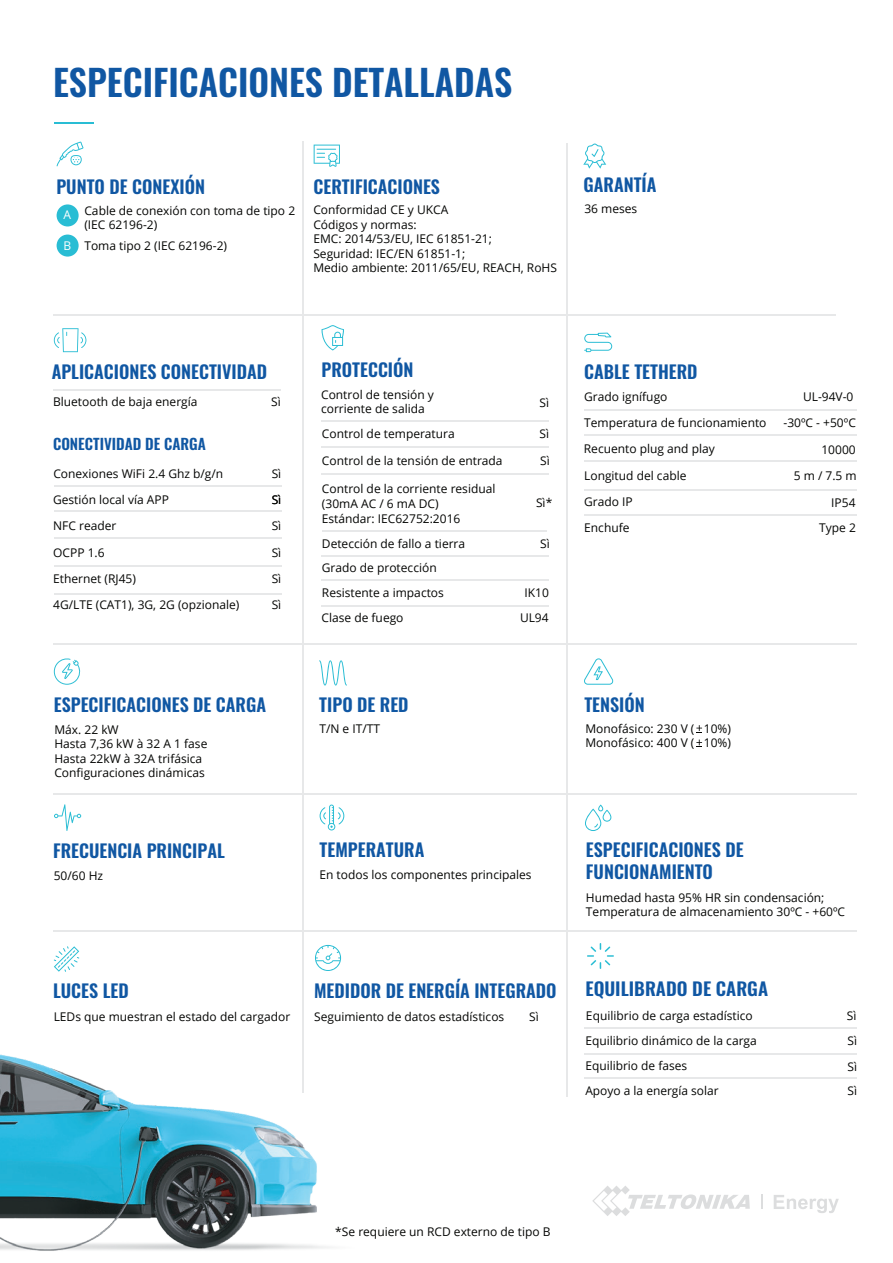
<style>
.page{position:relative;width:893px;height:1263px;background:#fff}
.page>*{position:absolute;margin:0;border:0;box-sizing:border-box;transform-origin:0 0}
.t1{font:600 36px "Oswald";color:#1057a3}
.t2{font:600 18px/21.6px "Oswald";color:#1057a3}
.t3{font:600 18px "Oswald";color:#1057a3;scale:1.04 1}
.t4{font:600 15px "Oswald";color:#1057a3}
.t5{font:12px/14.4px "Open Sans";color:#040503}
.t6{font:12px "Open Sans";color:#fff}
</style>
<div class="page">
<img style="left:0;top:1034px;width:330px;height:217px">
<hr style="left:55px;top:122px;width:39px;height:2px;background:#29bdd4">
<hr style="left:303px;top:142px;width:1px;height:951px;background:#e7e8e9">
<hr style="left:566px;top:143px;width:1px;height:954px;background:#e7e8e9">
<hr style="left:54px;top:314px;width:782px;height:2px;background:#e7e8e9">
<hr style="left:54px;top:644px;width:803px;height:1px;background:#e7e8e9">
<hr style="left:53px;top:793px;width:803px;height:1px;background:#e7e8e9">
<hr style="left:53px;top:930px;width:803px;height:2px;background:#e7e8e9">
<svg style="left:54px;top:658px;width:27px;height:27px"></svg>
<hr style="left:54px;top:389px;width:227px;height:2px;background:#e7e8e9">
<hr style="left:54px;top:485px;width:227px;height:1px;background:#e7e8e9">
<hr style="left:54px;top:510px;width:227px;height:2px;background:#e7e8e9">
<hr style="left:54px;top:538px;width:227px;height:1px;background:#e7e8e9">
<hr style="left:54px;top:565px;width:227px;height:2px;background:#e7e8e9">
<hr style="left:54px;top:593px;width:227px;height:1px;background:#e7e8e9">
<svg style="left:54px;top:328px;width:32px;height:24px"></svg>
<hr style="left:584px;top:409px;width:273px;height:2px;background:#e7e8e9">
<hr style="left:584px;top:435px;width:273px;height:1px;background:#e7e8e9">
<hr style="left:584px;top:460px;width:273px;height:1px;background:#e7e8e9">
<hr style="left:584px;top:489px;width:273px;height:1px;background:#e7e8e9">
<hr style="left:584px;top:514px;width:273px;height:2px;background:#e7e8e9">
<svg style="left:584px;top:333px;width:28px;height:19px"></svg>
<svg style="left:319px;top:660px;width:28px;height:25px"></svg>
<svg style="left:54px;top:804px;width:27px;height:27px"></svg>
<svg style="left:315px;top:945px;width:26px;height:26px"></svg>
<svg style="left:54px;top:946px;width:25px;height:26px"></svg>
<svg style="left:320px;top:804px;width:24px;height:26px"></svg>
<svg style="left:314px;top:145px;width:26px;height:22px"></svg>
<svg style="left:585px;top:804px;width:26px;height:27px"></svg>
<svg style="left:57px;top:141px;width:26px;height:25px"></svg>
<div style="left:57px;top:204px;width:22px;height:22px;background:#29bdd4;border-radius:50%"></div>
<div style="left:57px;top:235px;width:22px;height:22px;background:#29bdd4;border-radius:50%"></div>
<svg style="left:583px;top:144px;width:23px;height:25px"></svg>
<svg style="left:584px;top:658px;width:29px;height:27px"></svg>
<svg style="left:696px;top:725px;width:6px;height:8px"></svg>
<svg style="left:696px;top:739px;width:6px;height:8px"></svg>
<svg style="left:587px;top:943px;width:27px;height:26px"></svg>
<hr style="left:584px;top:1053px;width:273px;height:1px;background:#e7e8e9">
<hr style="left:584px;top:1077px;width:273px;height:2px;background:#e7e8e9">
<hr style="left:584px;top:1027px;width:273px;height:2px;background:#e7e8e9">
<svg style="left:592px;top:1186px;width:158px;height:30px"></svg>
<svg style="left:761px;top:1195px;width:2px;height:14px"></svg>
<svg style="left:774px;top:1195px;width:65px;height:18px"></svg>
<hr style="left:322px;top:530px;width:225px;height:2px;background:#e7e8e9">
<hr style="left:322px;top:579px;width:227px;height:2px;background:#e7e8e9">
<hr style="left:322px;top:605px;width:227px;height:1px;background:#e7e8e9">
<hr style="left:322px;top:555px;width:227px;height:2px;background:#e7e8e9">
<svg style="left:322px;top:325px;width:22px;height:25px"></svg>
<hr style="left:321px;top:420px;width:228px;height:2px;background:#e7e8e9">
<hr style="left:322px;top:473px;width:227px;height:2px;background:#e7e8e9">
<hr style="left:322px;top:447px;width:227px;height:1px;background:#e7e8e9">
<h1 class="t1" style="left:53px;top:63px;width:461px">ESPECIFICACIONES DETALLADAS</h1>
<h2 class="t2" style="left:56px;top:177px;width:150px">PUNTO DE CONEXIÓN</h2>
<p class="t6" style="left:64px;top:207px;width:9px">A</p>
<p class="t6" style="left:64px;top:237px;width:9px">B</p>
<p class="t5" style="left:84px;top:203px;width:212px">Cable de conexión con toma de tipo 2 (IEC 62196-2)</p>
<p class="t5" style="left:84px;top:238px;width:144px">Toma tipo 2 (IEC 62196-2)</p>
<h2 class="t2" style="left:314px;top:177px;width:128px">CERTIFICACIONES</h2>
<p class="t5" style="left:313px;top:203px;width:245px">Conformidad CE y UKCA<br>Códigos y normas:<br>EMC: 2014/53/EU, IEC 61851-21;<br>Seguridad: IEC/EN 61851-1;<br>Medio ambiente: 2011/65/EU, REACH, RoHS</p>
<h2 class="t2" style="left:584px;top:175px;width:74px">GARANTÍA</h2>
<p class="t5" style="left:584px;top:201px;width:54px">36 meses</p>
<h2 class="t2" style="left:52px;top:362px;width:217px">APLICACIONES CONECTIVIDAD</h2>
<p class="t5" style="left:53px;top:394px;width:146px">Bluetooth de baja energía</p>
<p class="t4" style="left:53px;top:436px;width:154px">CONECTIVIDAD DE CARGA</p>
<p class="t5" style="left:53px;top:466px;width:171px">Conexiones WiFi 2.4 Ghz b/g/n</p>
<p class="t5" style="left:53px;top:492px;width:117px">Gestión local vía APP</p>
<p class="t5" style="left:53px;top:518px;width:65px">NFC reader</p>
<p class="t5" style="left:53px;top:545px;width:53px">OCPP 1.6</p>
<p class="t5" style="left:53px;top:565px;width:188px;line-height:26.2px">Ethernet (RJ45)<br>4G/LTE (CAT1), 3G, 2G (opzionale)</p>
<p class="t5" style="left:271px;top:394px;width:11px">Sì</p>
<p class="t5" style="left:272px;top:460px;width:11px;line-height:26.1px;text-align:justify">Sì Sì Sì</p>
<p class="t5" style="left:272px;top:539px;width:11px;line-height:26.2px;text-align:justify">Sì Sì Sì</p>
<h2 class="t2" style="left:321px;top:360px;width:94px">PROTECCIÓN</h2>
<p class="t5" style="left:321px;top:388px;width:114px;line-height:13.5px">Control de tensión y corriente de salida</p>
<p class="t5" style="left:322px;top:426px;width:134px">Control de temperatura</p>
<p class="t5" style="left:322px;top:453px;width:182px">Control de la tensión de entrada</p>
<p class="t5" style="left:322px;top:481px;width:175px;line-height:15px">Control de la corriente residual (30mA AC / 6 mA DC)<br>Estándar: IEC62752:2016</p>
<p class="t5" style="left:322px;top:530px;width:145px;line-height:24.9px">Detección de fallo a tierra<br>Grado de protección<br>Resistente a impactos</p>
<p class="t5" style="left:540px;top:395px;width:11px">Sì</p>
<p class="t5" style="left:540px;top:426px;width:11px">Sì</p>
<p class="t5" style="left:540px;top:454px;width:11px">Sì</p>
<p class="t5" style="left:536px;top:495px;width:18px">Sì*</p>
<p class="t5" style="left:540px;top:536px;width:11px">Sì</p>
<p class="t5" style="left:524px;top:585px;width:26px">IK10</p>
<p class="t5" style="left:321px;top:610px;width:84px">Clase de fuego</p>
<p class="t5" style="left:520px;top:610px;width:30px">UL94</p>
<h2 class="t2" style="left:584px;top:362px;width:115px">CABLE TETHERD</h2>
<p class="t5" style="left:584px;top:389px;width:85px">Grado ignífugo</p>
<p class="t5" style="left:803px;top:389px;width:52px">UL-94V-0</p>
<p class="t5" style="left:783px;top:415px;width:74px">-30ºC - +50ºC</p>
<p class="t5" style="left:584px;top:416px;width:184px">Temperatura de funcionamiento</p>
<p class="t5" style="left:584px;top:441px;width:133px">Recuento plug and play</p>
<p class="t5" style="left:584px;top:468px;width:104px">Longitud del cable</p>
<p class="t5" style="left:821px;top:442px;width:36px">10000</p>
<p class="t5" style="left:794px;top:468px;width:64px">5 m / 7.5 m</p>
<p class="t5" style="left:584px;top:494px;width:50px">Grado IP</p>
<p class="t5" style="left:831px;top:495px;width:26px">IP54</p>
<p class="t5" style="left:584px;top:521px;width:47px">Enchufe</p>
<p class="t5" style="left:819px;top:520px;width:38px">Type 2</p>
<h2 class="t2" style="left:54px;top:695px;width:214px">ESPECIFICACIONES DE CARGA</h2>
<p class="t5" style="left:54px;top:722px;width:155px">Máx. 22 kW<br>Hasta 7,36 kW à 32 A 1 fase<br>Hasta 22kW à 32A trifásica<br>Configuraciones dinámicas</p>
<h2 class="t2" style="left:319px;top:695px;width:91px">TIPO DE RED</h2>
<p class="t5" style="left:319px;top:721px;width:62px">T/N e IT/TT</p>
<h2 class="t2" style="left:584px;top:695px;width:62px">TENSIÓN</h2>
<p class="t5" style="left:585px;top:721px;width:147px">Monofásico: 230 V ( 10%)<br>Monofásico: 400 V ( 10%)</p>
<h2 class="t2" style="left:53px;top:841px;width:173px">FRECUENCIA PRINCIPAL</h2>
<p class="t5" style="left:54px;top:868px;width:51px">50/60 Hz</p>
<h2 class="t2" style="left:320px;top:840px;width:106px">TEMPERATURA</h2>
<p class="t5" style="left:319px;top:867px;width:214px">En todos los componentes principales</p>
<h2 class="t2" style="left:586px;top:840px;width:159px">ESPECIFICACIONES DE<br>FUNCIONAMIENTO</h2>
<p class="t5" style="left:586px;top:890px;width:261px">Humedad hasta 95% HR sin condensación;<br>Temperatura de almacenamiento 30ºC - +60ºC</p>
<h2 class="t2" style="left:53px;top:981px;width:77px">LUCES LED</h2>
<h2 class="t2" style="left:314px;top:981px;width:244px">MEDIDOR DE ENERGÍA INTEGRADO</h2>
<h2 class="t3" style="left:585px;top:979px;width:177px">EQUILIBRADO DE CARGA</h2>
<p class="t5" style="left:54px;top:1009px;width:238px">LEDs que muestran el estado del cargador</p>
<p class="t5" style="left:314px;top:1009px;width:192px">Seguimiento de datos estadísticos</p>
<p class="t5" style="left:529px;top:1009px;width:11px">Sì</p>
<p class="t5" style="left:585px;top:1003px;width:173px;line-height:24.8px">Equilibrio de carga estadístico<br>Equilibrio dinámico de la carga<br>Equilibrio de fases<br>Apoyo a la energía solar</p>
<p class="t5" style="left:847px;top:1003px;width:12px;line-height:25.2px;text-align:justify">Sì Sì Sì</p>
<p class="t5" style="left:847px;top:1083px;width:11px">Sì</p>
<p class="t5" style="left:335px;top:1224px;width:217px">*Se requiere un RCD externo de tipo B</p>
</div>
